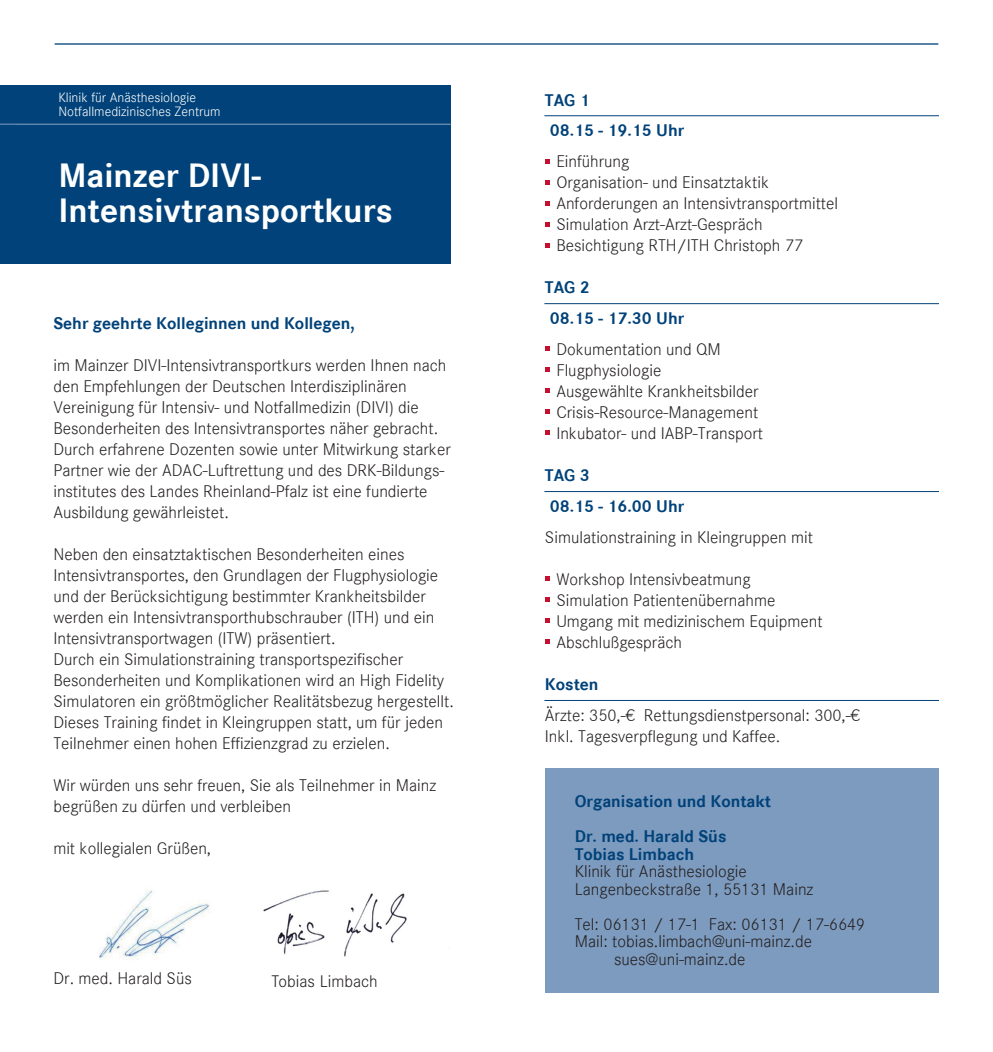
<style>
.page{position:relative;width:993px;height:1052px;background:#fff}
.page>*{position:absolute;margin:0;border:0;box-sizing:border-box;transform-origin:0 0}
.t1{font:700 35px/35px "Corporate S";color:#fff}
.t2{font:17.5px/21px "Corporate S Ligh";color:#231f20}
.t3{font:700 17.5px/31px "Corporate S";color:#004279}
.t4{font:300 17.5px "Corporate S";color:#231f20}
.t5{font:14px/14px "Corporate S Ligh";color:#fff}
</style>
<div class="page">
<hr style="left:55px;top:43px;width:883px;height:2px;background:#004279">
<div style="left:14px;top:85px;width:436px;height:178px;background:#004279"></div>
<img style="left:99px;top:890px;width:112px;height:70px">
<hr style="left:544px;top:115px;width:394px;height:1px;background:#004279">
<svg style="left:545px;top:159px;width:5px;height:5px"></svg>
<svg style="left:545px;top:180px;width:5px;height:5px"></svg>
<svg style="left:545px;top:201px;width:5px;height:5px"></svg>
<svg style="left:545px;top:222px;width:5px;height:5px"></svg>
<svg style="left:545px;top:243px;width:5px;height:5px"></svg>
<hr style="left:544px;top:303px;width:394px;height:1px;background:#004279">
<svg style="left:545px;top:346px;width:5px;height:5px"></svg>
<svg style="left:545px;top:367px;width:5px;height:5px"></svg>
<svg style="left:545px;top:388px;width:5px;height:5px"></svg>
<svg style="left:545px;top:409px;width:5px;height:5px"></svg>
<svg style="left:545px;top:430px;width:5px;height:5px"></svg>
<hr style="left:544px;top:491px;width:394px;height:1px;background:#004279">
<svg style="left:545px;top:576px;width:5px;height:5px"></svg>
<svg style="left:545px;top:597px;width:5px;height:5px"></svg>
<svg style="left:545px;top:618px;width:5px;height:5px"></svg>
<svg style="left:545px;top:639px;width:5px;height:5px"></svg>
<hr style="left:544px;top:700px;width:394px;height:1px;background:#004279">
<div style="left:544px;top:768px;width:394px;height:225px;background:#7d9bbe"></div>
<div style="left:0;top:85px;width:17px;height:178px;background:#004279"></div>
<hr style="left:0;top:124px;width:450px;height:1px;background:#6388b0">
<img style="left:263px;top:890px;width:144px;height:67px">
<p class="t5" style="left:58px;top:90px;width:164px">Klinik für Anästhesiologie<br>Notfallmedizinisches Zentrum</p>
<h1 class="t1" style="left:58px;top:159px;width:336px">Mainzer DIVI-<br>Intensivtransportkurs</h1>
<p class="t3" style="left:53px;top:308px;width:303px">Sehr geehrte Kolleginnen und Kollegen,</p>
<p class="t2" style="left:53px;top:355px;width:399px">im Mainzer DIVI-Intensivtransportkurs werden Ihnen nach den Empfehlungen der Deutschen Interdisziplinären Vereinigung für Intensiv- und Notfallmedizin (DIVI) die Besonderheiten des Intensivtransportes näher gebracht.<br>Durch erfahrene Dozenten sowie unter Mitwirkung starker Partner wie der ADAC-Luftrettung und des DRK-Bildungs&shy;institutes des Landes Rheinland-Pfalz ist eine fundierte Ausbildung gewährleistet.</p>
<p class="t2" style="left:53px;top:544px;width:402px">Neben den einsatztaktischen Besonderheiten eines Intensivtransportes, den Grundlagen der Flugphysiologie und der Berücksichtigung bestimmter Krankheitsbilder werden ein Intensivtransporthubschrauber (ITH) und ein Intensivtransportwagen (ITW) präsentiert.<br>Durch ein Simulationstraining transportspezifischer Besonderheiten und Komplikationen wird an High Fidelity Simulatoren ein größtmöglicher Realitätsbezug hergestellt.<br>Dieses Training findet in Kleingruppen statt, um für jeden Teilnehmer einen hohen Effizienzgrad zu erzielen.</p>
<p class="t2" style="left:53px;top:775px;width:384px">Wir würden uns sehr freuen, Sie als Teilnehmer in Mainz begrüßen zu dürfen und verbleiben</p>
<p class="t2" style="left:53px;top:838px;width:159px">mit kollegialen Grüßen,</p>
<p class="t2" style="left:53px;top:967px;width:140px">Dr. med. Harald Süs</p>
<p class="t4" style="left:271px;top:971px;width:108px">Tobias Limbach</p>
<p class="t3" style="left:544px;top:85px;width:141px">TAG 1<br>08.15 - 19.15 Uhr</p>
<p class="t2" style="left:556px;top:151px;width:283px">Einführung<br>Organisation- und Einsatztaktik<br>Anforderungen an Intensivtransportmittel<br>Simulation Arzt-Arzt-Gespräch<br>Besichtigung RTH/ITH Christoph 77</p>
<p class="t3" style="left:544px;top:273px;width:141px">TAG 2<br>08.15 - 17.30 Uhr</p>
<p class="t2" style="left:556px;top:339px;width:208px">Dokumentation und QM<br>Flugphysiologie<br>Ausgewählte Krankheitsbilder<br>Crisis-Resource-Management<br>Inkubator- und IABP-Transport</p>
<p class="t3" style="left:544px;top:460px;width:141px">TAG 3<br>08.15 - 16.00 Uhr</p>
<p class="t2" style="left:544px;top:527px;width:269px">Simulationstraining in Kleingruppen mit</p>
<p class="t2" style="left:556px;top:569px;width:268px">Workshop Intensivbeatmung<br>Simulation Patientenübernahme<br>Umgang mit medizinischem Equipment<br>Abschlußgespräch</p>
<p class="t3" style="left:544px;top:669px;width:55px">Kosten</p>
<p class="t2" style="left:544px;top:705px;width:316px">Ärzte: 350,-€ Rettungsdienstpersonal: 300,-€<br>Inkl. Tagesverpflegung und Kaffee.</p>
<p class="t3" style="left:574px;top:784px;width:198px;line-height:35px">Organisation und Kontakt<br>Dr. med. Harald Süs</p>
<p class="t3" style="left:574px;top:839px;width:121px">Tobias Limbach</p>
<p class="t2" style="left:574px;top:863px;width:240px;line-height:17.5px">Klinik für Anästhesiologie<br>Langenbeckstraße 1, 55131 Mainz</p>
<p class="t2" style="left:574px;top:913px;width:292px">Tel: 06131 / 17-1 Fax: 06131 / 17-6649</p>
<p class="t2" style="left:574px;top:931px;width:239px">Mail: tobias.limbach@uni-mainz.de</p>
<p class="t2" style="left:614px;top:948px;width:133px">sues@uni-mainz.de</p>
</div>
